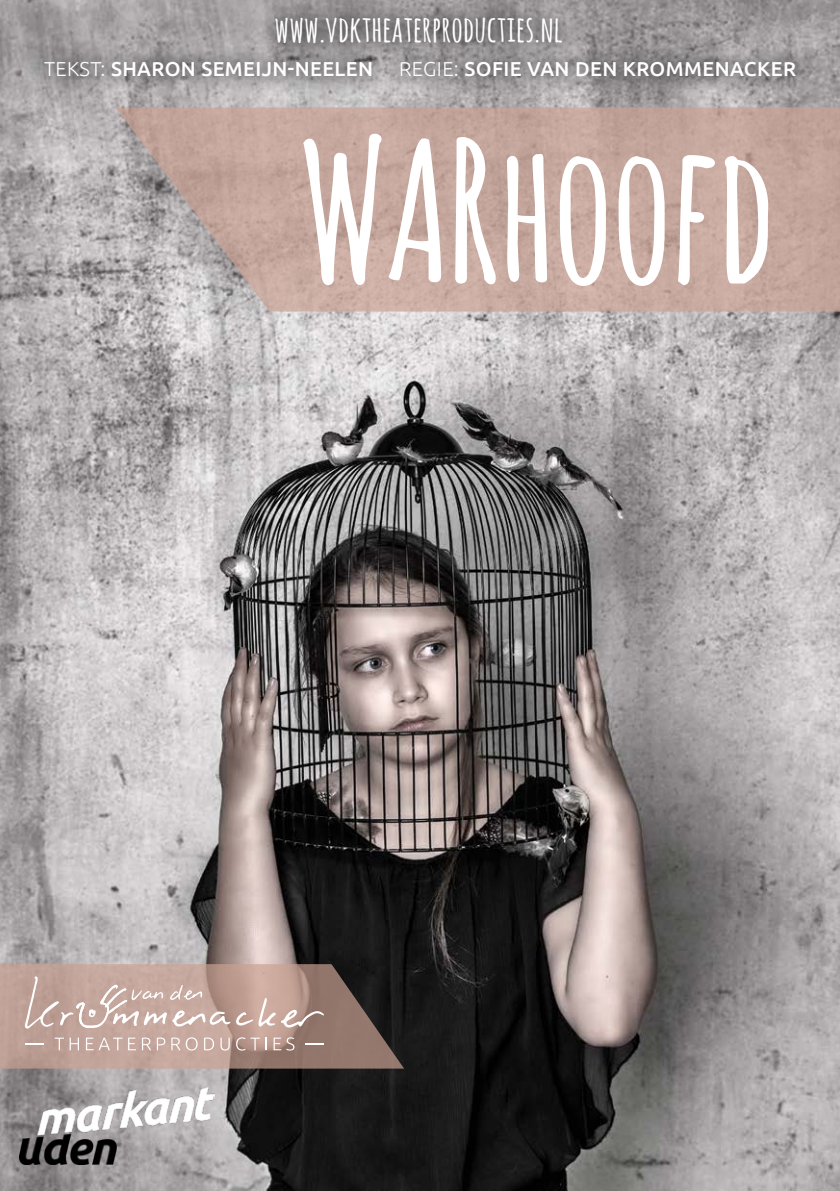
<style>
.page{position:relative;width:840px;height:1191px;background:#fff}
.page>*{position:absolute;margin:0;border:0;box-sizing:border-box;transform-origin:0 0}
.t1{font:700 191.2px "Amatic SC";letter-spacing:-.02em;color:#fff}
.t2{font:700 36px "Amatic SC";color:#fff}
.t3{font:500 20.2px "Ubuntu";letter-spacing:.02em;color:#fff}
.s1{font-weight:300}
</style>
<div class="page">
<img style="left:0;top:0;width:839px;height:1191px">
<svg style="left:0;top:964px;width:404px;height:104px;background:#9d837a"></svg>
<svg style="left:55px;top:1037px;width:9px;height:13px"></svg>
<svg style="left:70px;top:1037px;width:9px;height:13px"></svg>
<svg style="left:86px;top:1037px;width:36px;height:13px"></svg>
<svg style="left:128px;top:1037px;width:8px;height:13px"></svg>
<svg style="left:142px;top:1037px;width:9px;height:13px"></svg>
<svg style="left:157px;top:1037px;width:8px;height:13px"></svg>
<svg style="left:171px;top:1037px;width:9px;height:13px"></svg>
<svg style="left:186px;top:1037px;width:11px;height:13px"></svg>
<svg style="left:204px;top:1037px;width:10px;height:13px"></svg>
<svg style="left:220px;top:1037px;width:9px;height:13px"></svg>
<svg style="left:236px;top:1037px;width:23px;height:13px"></svg>
<svg style="left:265px;top:1037px;width:1px;height:13px"></svg>
<svg style="left:273px;top:1037px;width:21px;height:13px"></svg>
<svg style="left:25px;top:1043px;width:19px;height:1px"></svg>
<svg style="left:305px;top:1043px;width:19px;height:1px"></svg>
<svg style="left:281px;top:1009px;width:43px;height:18px"></svg>
<svg style="left:236px;top:998px;width:39px;height:28px"></svg>
<svg style="left:25px;top:976px;width:205px;height:52px;background:#c9afa6"></svg>
<svg style="left:258px;top:0;width:319px;height:43px;background:#888586"></svg>
<img style="left:19px;top:1087px;width:196px;height:77px">
<svg style="left:115px;top:107px;width:724px;height:204px;background:#c3a89f"></svg>
<svg style="left:29px;top:43px;width:783px;height:51px;background:#989596"></svg>
<h2 class="t2" style="left:274px;top:3px;width:290px">www.vdktheaterproducties.nl</h2>
<p class="t3" style="left:44px;top:56px;width:330px"><span class="s1">TEKST:</span> SHARON SEMEIJN-NEELEN</p>
<p class="t3" style="left:399px;top:56px;width:398px"><span class="s1">REGIE:</span> SOFIE VAN DEN KROMMENACKER</p>
<h1 class="t1" style="left:298px;top:75px;width:480px">WARhoofd</h1>
</div>
